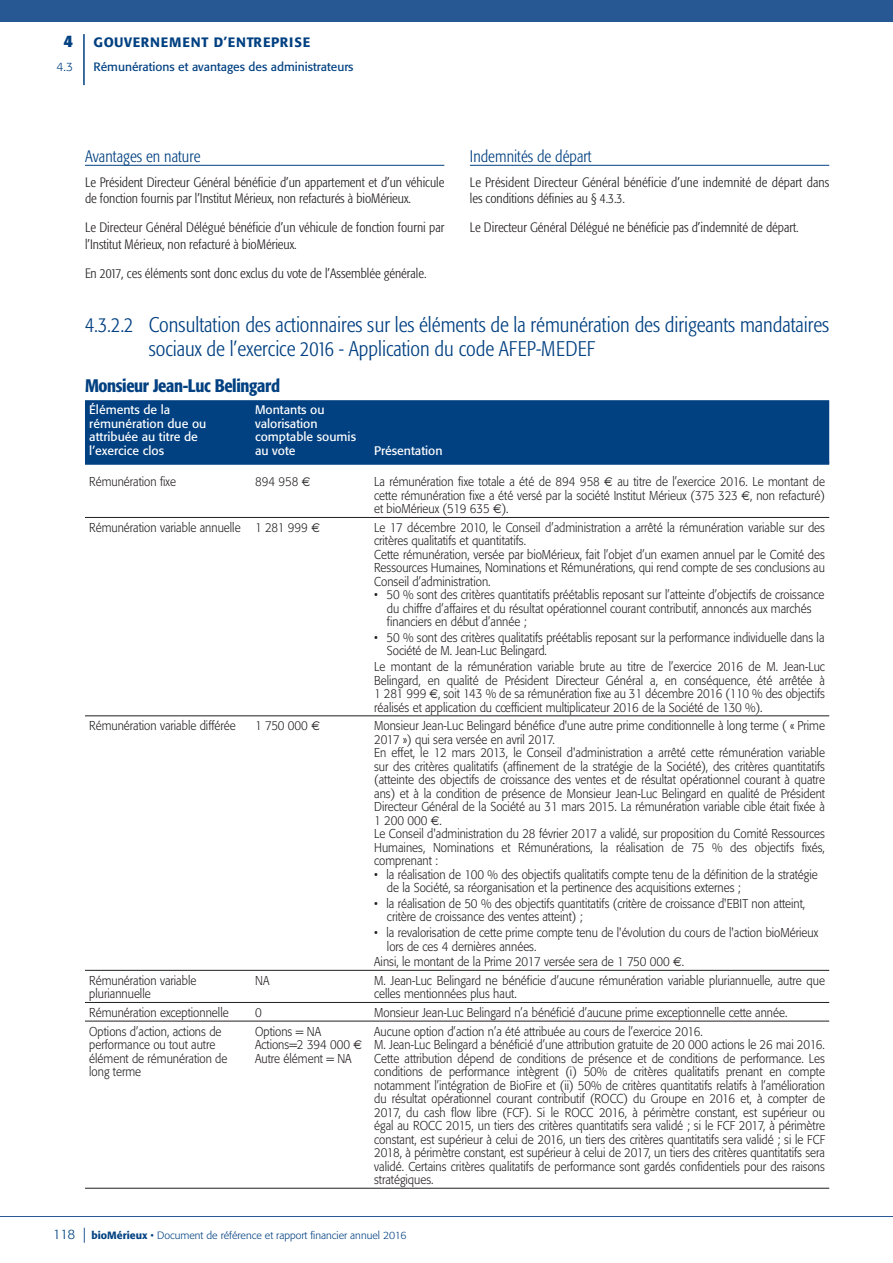
<style>
.page{position:relative;width:893px;height:1263px;background:#fff}
.page>*{position:absolute;margin:0;border:0;box-sizing:border-box;transform-origin:0 0}
.t1{font:300 21px/24px "Formata Condensed";color:#014081}
.t2{font:500 18px "Formata Condensed";letter-spacing:-.02em;color:#014081}
.t3{font:300 16.5px "Formata Condensed";letter-spacing:.005em;color:#014081}
.t4{font:300 13.5px/16.5px "Formata Condensed";color:#231f20}
.t5{font:500 13.5px "Formata";letter-spacing:.05em;color:#014081}
.t6{font:300 12.75px/13.5px "Formata";color:#231f20;scale:.9 1}
.t7{font:12.3px/13.5px "Formata";color:#fff}
.t8{font:12px "Formata";color:#014081}
.t9{font:300 12px "Formata";color:#014081}
.t10{font:300 10.5px "Formata";color:#014081}
.s1{font-weight:700;font-size:16.5px}
.s2{font-family:"Euro Sans";font-weight:400}
.s3{font-size:13.5px}
.s4{font-size:15px}
.s5{font-weight:500}
</style>
<div class="page">
<hr style="left:0;top:1216px;width:893px;height:1px;background:#285894">
<hr style="left:83px;top:34px;width:2px;height:51px;background:#014081">
<div style="left:0;top:0;width:893px;height:21px;background:#285894"></div>
<hr style="left:85px;top:165px;width:359px;height:1px;background:#014081">
<hr style="left:470px;top:165px;width:359px;height:1px;background:#014081">
<div style="left:85px;top:400px;width:744px;height:62px;background:#014081"></div>
<hr style="left:85px;top:462px;width:744px;height:3px;background:#014081">
<hr style="left:85px;top:1002px;width:744px;height:1px;background:#231f20">
<hr style="left:85px;top:1021px;width:744px;height:1px;background:#231f20">
<hr style="left:85px;top:1188px;width:744px;height:1px;background:#231f20">
<hr style="left:85px;top:517px;width:744px;height:1px;background:#231f20">
<hr style="left:85px;top:715px;width:744px;height:1px;background:#231f20">
<hr style="left:85px;top:970px;width:744px;height:1px;background:#231f20">
<p class="t5" style="left:63px;top:34px;width:248px"><span class="s1">4</span> GOUVERNEMENT D’ENTREPRISE</p>
<p class="t9" style="left:57px;top:60px;width:18px">4.3</p>
<p class="t8" style="left:94px;top:60px;width:262px">Rémunérations et avantages des administrateurs</p>
<p class="t3" style="left:85px;top:146px;width:117px">Avantages en nature</p>
<p class="t4" style="left:85px;top:174px;width:361px">Le Président Directeur Général bénéficie d’un appartement et d’un véhicule de fonction fournis par l’Institut Mérieux, non refacturés à bioMérieux.</p>
<p class="t4" style="left:85px;top:219px;width:361px">Le Directeur Général Délégué bénéficie d’un véhicule de fonction fourni par l’Institut Mérieux, non refacturé à bioMérieux.</p>
<p class="t4" style="left:85px;top:265px;width:343px">En 2017, ces éléments sont donc exclus du vote de l’Assemblée générale.</p>
<p class="t3" style="left:470px;top:146px;width:123px">Indemnités de départ</p>
<p class="t4" style="left:470px;top:174px;width:361px">Le Président Directeur Général bénéficie d’une indemnité de départ dans les conditions définies au § 4.3.3.</p>
<p class="t4" style="left:470px;top:219px;width:330px">Le Directeur Général Délégué ne bénéficie pas d’indemnité de départ.</p>
<h1 class="t1" style="left:149px;top:312px;width:682px;text-indent:-64px">4.3.2.2 Consultation des actionnaires sur les éléments de la rémunération des dirigeants mandataires sociaux de l’exercice 2016 - Application du code AFEP-MEDEF</h1>
<h2 class="t2" style="left:85px;top:374px;width:196px">Monsieur Jean-Luc Belingard</h2>
<p class="t7" style="left:89px;top:403px;width:119px">Éléments de la rémunération due ou attribuée au titre de l’exercice clos</p>
<p class="t7" style="left:255px;top:403px;width:102px">Montants ou valorisation comptable soumis au vote</p>
<p class="t7" style="left:374px;top:444px;width:70px">Présentation</p>
<p class="t6" style="left:89px;top:475px;width:98px">Rémunération fixe</p>
<p class="t6" style="left:255px;top:475px;width:63px">894 958 <span class="s2">€</span></p>
<p class="t6" style="left:374px;top:475px;width:502px;text-align:justify">La rémunération fixe totale a été de 894 958 <span class="s2">€</span> au titre de l’exercice 2016. Le montant de cette rémunération fixe a été versé par la société Institut Mérieux (375 323 <span class="s2">€</span>, non refacturé) et bioMérieux (519 635 <span class="s2">€</span>).</p>
<p class="t6" style="left:89px;top:521px;width:258px">Rémunération variable annuelle 1 281 999 <span class="s2">€</span></p>
<p class="t6" style="left:374px;top:521px;width:502px">Le 17 décembre 2010, le Conseil d’administration a arrêté la rémunération variable sur des critères qualitatifs et quantitatifs.<br>Cette rémunération, versée par bioMérieux, fait l’objet d’un examen annuel par le Comité des Ressources Humaines, Nominations et Rémunérations, qui rend compte de ses conclusions au Conseil d’administration.</p>
<p class="t6" style="left:387px;top:588px;width:488px;text-indent:-13px">• 50 % sont des critères quantitatifs préétablis reposant sur l’atteinte d’objectifs de croissance du chiffre d’affaires et du résultat opérationnel courant contributif, annoncés aux marchés financiers en début d’année ;</p>
<p class="t6" style="left:387px;top:631px;width:488px;text-indent:-13px">• 50 % sont des critères qualitatifs préétablis reposant sur la performance individuelle dans la<br>Société de M. Jean-Luc Belingard.</p>
<p class="t6" style="left:374px;top:660px;width:502px;text-align:justify">Le montant de la rémunération variable brute au titre de l’exercice 2016 de M. Jean-Luc Belingard, en qualité de Président Directeur Général a, en conséquence, été arrêtée à 1 281 999 <span class="s2">€</span>, soit 143 % de sa rémunération fixe au 31 décembre 2016 (110 % des objectifs réalisés et application du cœfficient multiplicateur 2016 de la Société de 130 %).</p>
<p class="t6" style="left:89px;top:719px;width:164px">Rémunération variable différée</p>
<p class="t6" style="left:255px;top:719px;width:74px">1 750 000 <span class="s2">€</span></p>
<p class="t6" style="left:374px;top:719px;width:502px">Monsieur Jean-Luc Belingard bénéfice d'une autre prime conditionnelle à long terme ( « Prime 2017 ») qui sera versée en avril 2017.<br>En effet, le 12 mars 2013 , le Conseil d'administration a arrêté cette rémunération variable sur des critères qualitatifs (affinement de la stratégie de la Société), des critères quantitatifs (atteinte des objectifs de croissance des ventes et de résultat opérationnel courant à quatre ans) et à la condition de présence de Monsieur Jean-Luc Belingard en qualité de Président Directeur Général de la Société au 31 mars 2015. La rémunération variable cible était fixée à 1 200 000 <span class="s2">€</span> .<br>Le Conseil d'administration du 28 février 2017 a validé, sur proposition du Comité Ressources Humaines, Nominations et Rémunérations, la réalisation de 75 % des objectifs fixés, comprenant :</p>
<p class="t6" style="left:387px;top:868px;width:480px;text-indent:-13px">• la réalisation de 100 % des objectifs qualitatifs compte tenu de la définition de la stratégie de la Société, sa réorganisation et la pertinence des acquisitions externes ;</p>
<p class="t6" style="left:387px;top:897px;width:466px;text-indent:-13px">• la réalisation de 50 % des objectifs quantitatifs (critère de croissance d'EBIT non atteint, critère de croissance des ventes atteint) ;</p>
<p class="t6" style="left:387px;top:926px;width:481px;text-indent:-13px">• la revalorisation de cette prime compte tenu de l'évolution du cours de l'action bioMérieux lors de ces 4 dernières années.</p>
<p class="t6" style="left:374px;top:955px;width:346px">Ainsi, le montant de la Prime 2017 versée sera de 1 750 000 <span class="s2">€</span>.</p>
<p class="t6" style="left:89px;top:974px;width:121px">Rémunération variable pluriannuelle</p>
<p class="t6" style="left:255px;top:974px;width:17px">NA</p>
<p class="t6" style="left:374px;top:974px;width:502px">M. Jean-Luc Belingard ne bénéficie d’aucune rémunération variable pluriannuelle, autre que celles mentionnées plus haut.</p>
<p class="t6" style="left:89px;top:1006px;width:156px">Rémunération exceptionnelle</p>
<p class="t6" style="left:255px;top:1006px;width:9px">0</p>
<p class="t6" style="left:374px;top:1006px;width:461px">Monsieur Jean-Luc Belingard n’a bénéficié d’aucune prime exceptionnelle cette année.</p>
<p class="t6" style="left:89px;top:1024px;width:155px">Options d’action, actions de performance ou tout autre élément de rémunération de long terme</p>
<p class="t6" style="left:255px;top:1024px;width:121px">Options = NA<br>Actions=2 394 000 <span class="s2">€<br></span>Autre élément = NA</p>
<p class="t6" style="left:374px;top:1024px;width:502px">Aucune option d’action n’a été attribuée au cours de l’exercice 2016.<br>M. Jean-Luc Belingard a bénéficié d’une attribution gratuite de 20 000 actions le 26 mai 2016.<br>Cette attribution dépend de conditions de présence et de conditions de performance. Les conditions de performance intègrent (i) 50% de critères qualitatifs prenant en compte notamment l’intégration de BioFire et (ii) 50% de critères quantitatifs relatifs à l’amélioration du résultat opérationnel courant contributif (ROCC) du Groupe en 2016 et, à compter de 2017, du cash flow libre (FCF). Si le ROCC 2016, à périmètre constant, est supérieur ou égal au ROCC 2015, un tiers des critères quantitatifs sera validé ; si le FCF 2017, à périmètre constant, est supérieur à celui de 2016, un tiers des critères quantitatifs sera validé ; si le FCF 2018, à périmètre constant, est supérieur à celui de 2017, un tiers des critères quantitatifs sera validé. Certains critères qualitatifs de performance sont gardés confidentiels pour des raisons stratégiques.</p>
<p class="t10" style="left:53px;top:1229px;width:355px"><span class="s3">118</span> <span class="s4">|</span> <span class="s5">bioMérieux</span> • Document de référence et rapport financier annuel 2016</p>
</div>
